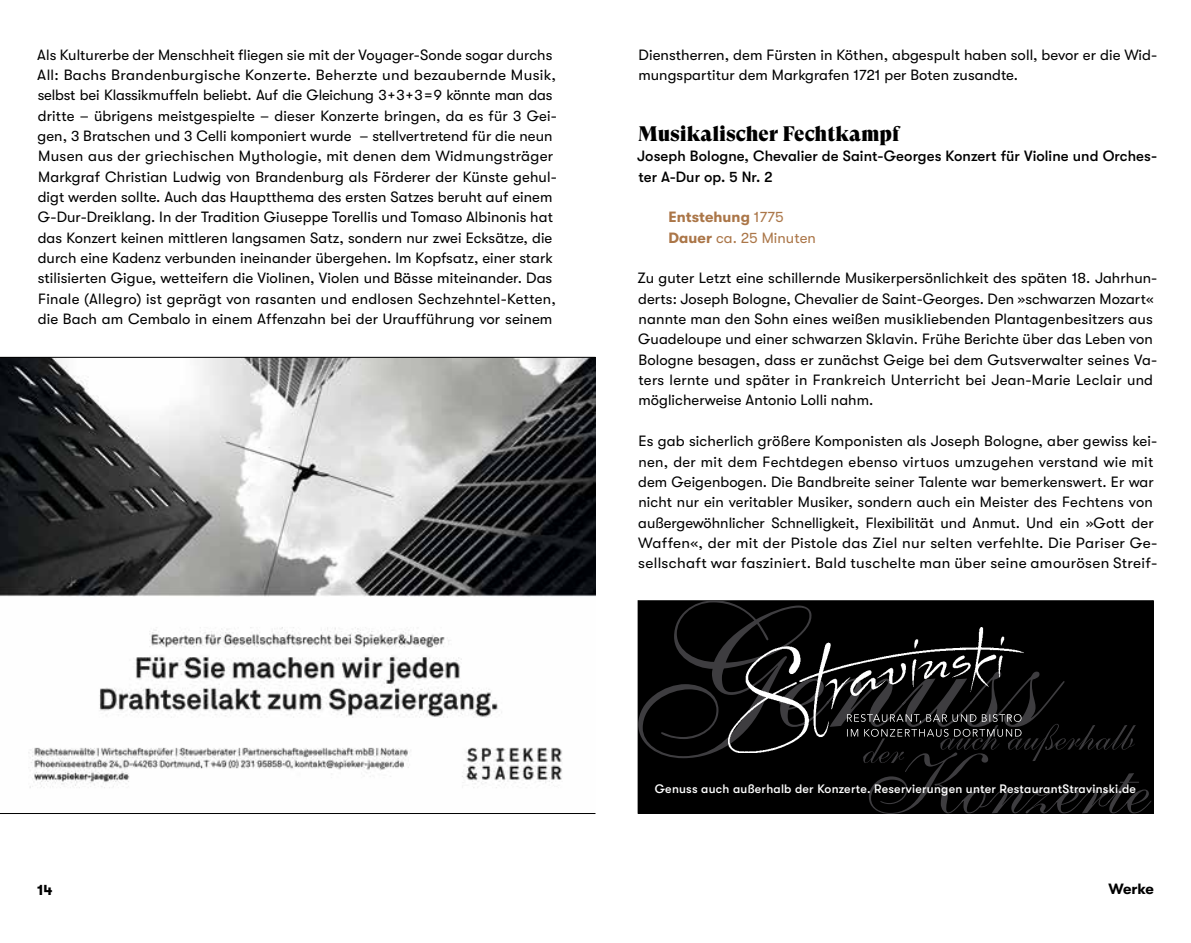
<style>
.page{position:relative;width:1191px;height:943px;background:#fff}
.page>*{position:absolute;margin:0;border:0;box-sizing:border-box;transform-origin:0 0}
.t1{font:21px "GT Super Display Super";color:#000}
.t2{font:14.88px/20.3px "GT Walsheim";letter-spacing:.005em;color:#000}
.t3{font:500 14.88px/20.3px "GT Walsheim";letter-spacing:.005em;color:#000}
.t4{font:14.88px/20.3px "GT Walsheim";letter-spacing:.005em;color:#ab7648}
.t5{font:700 14.88px "GT Walsheim";color:#000}
.t6{font:500 12.25px "GT Walsheim";letter-spacing:.02em;color:#fff}
.s1{font-weight:700}
</style>
<div class="page">
<div style="left:638px;top:600px;width:515px;height:213px;background:#000"></div>
<svg style="left:638px;top:600px;width:426px;height:158px"></svg>
<img style="left:729px;top:627px;width:294px;height:126px">
<svg style="left:847px;top:714px;width:304px;height:100px"></svg>
<img style="left:0;top:357px;width:596px;height:457px">
<hr style="left:0;top:357px;width:595px;height:1px;background:#000">
<hr style="left:0;top:813px;width:595px;height:1px;background:#000">
<p class="t2" style="left:37px;top:44px;width:521px">Als Kulturerbe der Menschheit fliegen sie mit der Voyager-Sonde sogar durchs All: Bachs Brandenburgische Konzerte. Beherzte und bezaubernde Musik, selbst bei Klassikmuffeln beliebt. Auf die Gleichung 3+3+3=9 könnte man das dritte – übrigens meistgespielte – dieser Konzerte bringen, da es für 3 Gei&shy;gen, 3 Bratschen und 3 Celli komponiert wurde – stellvertretend für die neun Musen aus der griechischen Mythologie, mit denen dem Widmungsträger Markgraf Christian Ludwig von Brandenburg als Förderer der Künste gehul&shy;digt werden sollte. Auch das Hauptthema des ersten Satzes beruht auf einem G-Dur-Dreiklang. In der Tradition Giuseppe Torellis und Tomaso Albinonis hat das Konzert keinen mittleren langsamen Satz, sondern nur zwei Ecksätze, die durch eine Kadenz verbunden ineinander übergehen. Im Kopfsatz, einer stark stilisierten Gigue, wetteifern die Violinen, Violen und Bässe miteinander. Das Finale (Allegro) ist geprägt von rasanten und endlosen Sechzehntel-Ketten, die Bach am Cembalo in einem Affenzahn bei der Uraufführung vor seinem</p>
<p class="t2" style="left:638px;top:44px;width:520px">Dienstherren, dem Fürsten in Köthen, abgespult haben soll, bevor er die Wid&shy;mungspartitur dem Markgrafen 1721 per Boten zusandte.</p>
<h1 class="t1" style="left:638px;top:122px;width:263px">Musikalischer Fechtkampf</h1>
<p class="t3" style="left:637px;top:146px;width:521px">Joseph Bologne, Chevalier de Saint-Georges Konzert für Violine und Orches&shy;ter A-Dur op. 5 Nr. 2</p>
<p class="t4" style="left:668px;top:207px;width:149px"><span class="s1">Entstehung</span> 1775<br><span class="s1">Dauer</span> ca. 25 Minuten</p>
<p class="t2" style="left:637px;top:268px;width:521px">Zu guter Letzt eine schillernde Musikerpersönlichkeit des späten 18. Jahrhun&shy;derts: Joseph Bologne, Chevalier de Saint-Georges. Den »schwarzen Mozart« nannte man den Sohn eines weißen musikliebenden Plantagenbesitzers aus Guadeloupe und einer schwarzen Sklavin. Frühe Berichte über das Leben von Bologne besagen, dass er zunächst Geige bei dem Gutsverwalter seines Va&shy;ters lernte und später in Frankreich Unterricht bei Jean-Marie Leclair und möglicherweise Antonio Lolli nahm.</p>
<p class="t2" style="left:638px;top:431px;width:521px">Es gab sicherlich größere Komponisten als Joseph Bologne, aber gewiss kei&shy;nen, der mit dem Fechtdegen ebenso virtuos umzugehen verstand wie mit dem Geigenbogen. Die Bandbreite seiner Talente war bemerkenswert. Er war nicht nur ein veritabler Musiker, sondern auch ein Meister des Fechtens von außergewöhnlicher Schnelligkeit, Flexibilität und Anmut. Und ein »Gott der Waffen«, der mit der Pistole das Ziel nur selten verfehlte. Die Pariser Ge&shy;sellschaft war fasziniert. Bald tuschelte man über seine amourösen Streif-</p>
<p class="t6" style="left:655px;top:781px;width:483px">Genuss auch außerhalb der Konzerte. Reservierungen unter RestaurantStravinski.de</p>
<p class="t5" style="left:37px;top:881px;width:17px">14</p>
<p class="t5" style="left:1108px;top:880px;width:47px">Werke</p>
</div>
